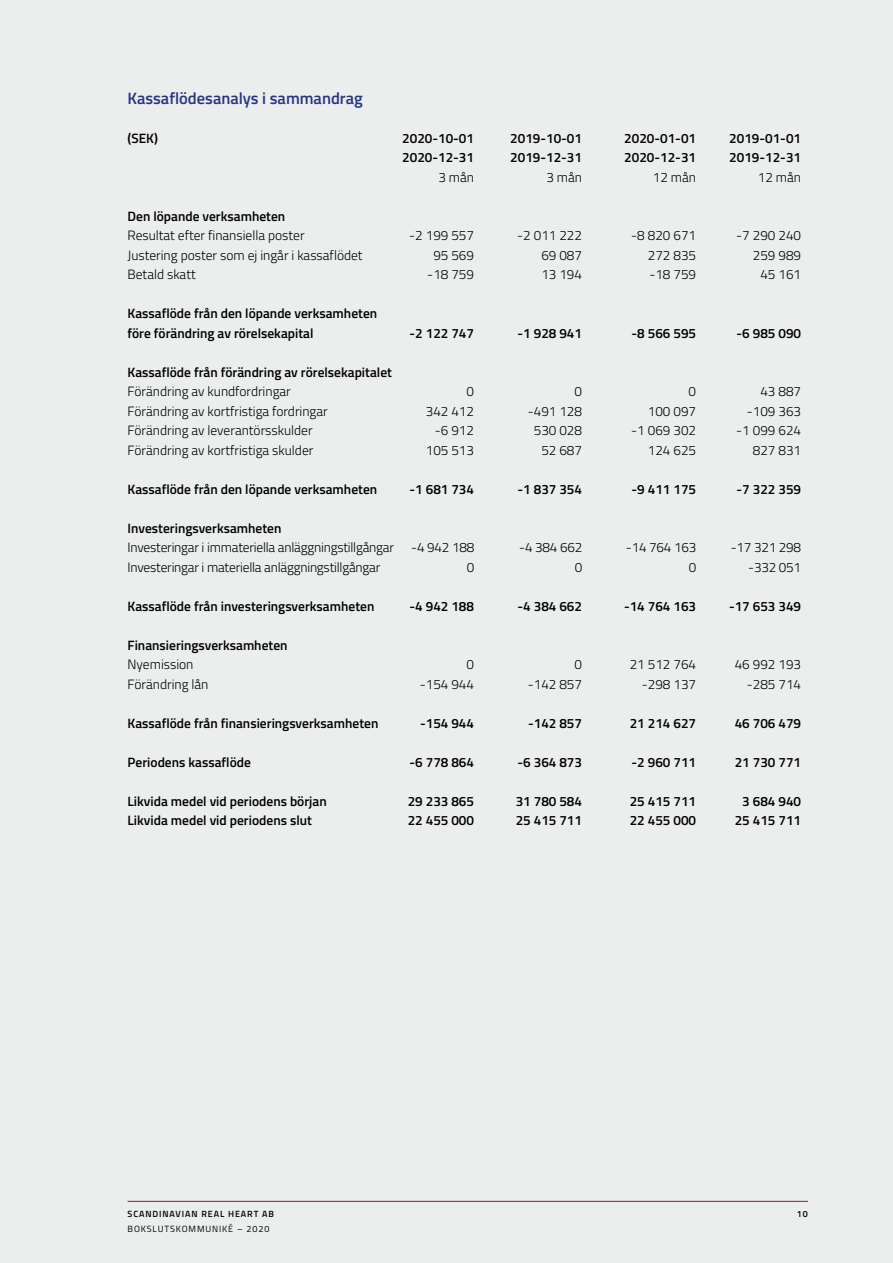
<style>
.page{position:relative;width:893px;height:1263px;background:#ebeeed}
.page>*{position:absolute;margin:0;border:0;box-sizing:border-box;transform-origin:0 0}
.t1{font:600 16.5px "Titillium Web";color:#283583}
.t2{font:600 13.5px/19.5px "Titillium Web";color:#000}
.t3{font:300 13.5px "Titillium Web";color:#000}
.t4{font:600 9px "Titillium Web";letter-spacing:.1em;color:#000}
.t5{font:9px "Titillium Web";letter-spacing:.1em;color:#000}
</style>
<div class="page">
<hr style="left:128px;top:1201px;width:680px;height:1px;background:#ae0f0a">
<p class="t1" style="left:128px;top:86px;width:237px">Kassaflödesanalys i sammandrag</p>
<p class="t2" style="left:128px;top:128px;width:32px">(SEK)</p>
<p class="t2" style="left:402px;top:128px;width:73px">2020-10-01</p>
<p class="t2" style="left:510px;top:128px;width:73px">2019-10-01</p>
<p class="t2" style="left:624px;top:128px;width:73px">2020-01-01</p>
<p class="t2" style="left:729px;top:128px;width:73px">2019-01-01</p>
<p class="t2" style="left:402px;top:147px;width:73px">2020-12-31</p>
<p class="t2" style="left:510px;top:147px;width:73px">2019-12-31</p>
<p class="t2" style="left:624px;top:147px;width:73px">2020-12-31</p>
<p class="t2" style="left:729px;top:147px;width:73px">2019-12-31</p>
<p class="t3" style="left:438px;top:167px;width:37px">3 mån</p>
<p class="t3" style="left:546px;top:167px;width:37px">3 mån</p>
<p class="t3" style="left:653px;top:167px;width:45px">12 mån</p>
<p class="t3" style="left:758px;top:167px;width:45px">12 mån</p>
<p class="t2" style="left:128px;top:206px;width:159px">Den löpande verksamheten</p>
<p class="t3" style="left:128px;top:226px;width:178px">Resultat efter finansiella poster</p>
<p class="t3" style="left:409px;top:226px;width:66px">-2 199 557</p>
<p class="t3" style="left:517px;top:226px;width:66px">-2 011 222</p>
<p class="t3" style="left:631px;top:226px;width:66px">-8 820 671</p>
<p class="t3" style="left:736px;top:226px;width:66px">-7 290 240</p>
<p class="t3" style="left:128px;top:245px;width:237px">Justering poster som ej ingår i kassaflödet</p>
<p class="t3" style="left:433px;top:245px;width:42px">95 569</p>
<p class="t3" style="left:541px;top:245px;width:42px">69 087</p>
<p class="t3" style="left:648px;top:245px;width:50px">272 835</p>
<p class="t3" style="left:753px;top:245px;width:50px">259 989</p>
<p class="t3" style="left:128px;top:265px;width:70px">Betald skatt</p>
<p class="t3" style="left:427px;top:265px;width:48px">-18 759</p>
<p class="t3" style="left:541px;top:265px;width:42px">13 194</p>
<p class="t3" style="left:649px;top:265px;width:48px">-18 759</p>
<p class="t3" style="left:760px;top:265px;width:42px">45 161</p>
<p class="t2" style="left:128px;top:303px;width:251px">Kassaflöde från den löpande verksamheten före förändring av rörelsekapital</p>
<p class="t2" style="left:410px;top:323px;width:66px">-2 122 747</p>
<p class="t2" style="left:518px;top:323px;width:66px">-1 928 941</p>
<p class="t2" style="left:632px;top:323px;width:66px">-8 566 595</p>
<p class="t2" style="left:737px;top:323px;width:66px">-6 985 090</p>
<p class="t2" style="left:128px;top:362px;width:266px">Kassaflöde från förändring av rörelsekapitalet</p>
<p class="t3" style="left:128px;top:382px;width:165px">Förändring av kundfordringar</p>
<p class="t3" style="left:467px;top:382px;width:9px">0</p>
<p class="t3" style="left:575px;top:382px;width:9px">0</p>
<p class="t3" style="left:688px;top:382px;width:9px">0</p>
<p class="t3" style="left:760px;top:382px;width:42px">43 887</p>
<p class="t3" style="left:128px;top:401px;width:202px">Förändring av kortfristiga fordringar</p>
<p class="t3" style="left:426px;top:401px;width:50px">342 412</p>
<p class="t3" style="left:528px;top:401px;width:56px">-491 128</p>
<p class="t3" style="left:648px;top:401px;width:50px">100 097</p>
<p class="t3" style="left:747px;top:401px;width:56px">-109 363</p>
<p class="t3" style="left:128px;top:421px;width:187px">Förändring av leverantörsskulder</p>
<p class="t3" style="left:435px;top:421px;width:41px">-6 912</p>
<p class="t3" style="left:534px;top:421px;width:50px">530 028</p>
<p class="t3" style="left:631px;top:421px;width:66px">-1 069 302</p>
<p class="t3" style="left:736px;top:421px;width:66px">-1 099 624</p>
<p class="t3" style="left:128px;top:440px;width:187px">Förändring av kortfristiga skulder</p>
<p class="t3" style="left:426px;top:440px;width:50px">105 513</p>
<p class="t3" style="left:541px;top:440px;width:42px">52 687</p>
<p class="t3" style="left:648px;top:440px;width:50px">124 625</p>
<p class="t3" style="left:753px;top:440px;width:50px">827 831</p>
<p class="t2" style="left:128px;top:478px;width:251px">Kassaflöde från den löpande verksamheten</p>
<p class="t2" style="left:410px;top:478px;width:66px">-1 681 734</p>
<p class="t2" style="left:518px;top:478px;width:66px">-1 837 354</p>
<p class="t2" style="left:632px;top:478px;width:66px">-9 411 175</p>
<p class="t2" style="left:737px;top:478px;width:66px">-7 322 359</p>
<p class="t2" style="left:128px;top:517px;width:155px">Investeringsverksamheten</p>
<p class="t3" style="left:128px;top:538px;width:268px">Investeringar i immateriella anläggningstillgångar</p>
<p class="t3" style="left:411px;top:538px;width:65px">-4 942 188</p>
<p class="t3" style="left:519px;top:538px;width:65px">-4 384 662</p>
<p class="t3" style="left:626px;top:538px;width:72px">-14 764 163</p>
<p class="t3" style="left:731px;top:538px;width:72px">-17 321 298</p>
<p class="t3" style="left:128px;top:557px;width:254px">Investeringar i materiella anläggningstillgångar</p>
<p class="t3" style="left:467px;top:557px;width:9px">0</p>
<p class="t3" style="left:575px;top:557px;width:9px">0</p>
<p class="t3" style="left:689px;top:557px;width:9px">0</p>
<p class="t3" style="left:748px;top:557px;width:54px">-332 051</p>
<p class="t2" style="left:128px;top:595px;width:248px">Kassaflöde från investeringsverksamheten</p>
<p class="t2" style="left:410px;top:595px;width:66px">-4 942 188</p>
<p class="t2" style="left:518px;top:595px;width:66px">-4 384 662</p>
<p class="t2" style="left:624px;top:595px;width:74px">-14 764 163</p>
<p class="t2" style="left:729px;top:595px;width:74px">-17 653 349</p>
<p class="t2" style="left:128px;top:634px;width:162px">Finansieringsverksamheten</p>
<p class="t3" style="left:128px;top:655px;width:67px">Nyemission</p>
<p class="t3" style="left:467px;top:655px;width:9px">0</p>
<p class="t3" style="left:575px;top:655px;width:9px">0</p>
<p class="t3" style="left:630px;top:655px;width:68px">21 512 764</p>
<p class="t3" style="left:735px;top:655px;width:68px">46 992 193</p>
<p class="t3" style="left:128px;top:674px;width:82px">Förändring lån</p>
<p class="t3" style="left:420px;top:674px;width:56px">-154 944</p>
<p class="t3" style="left:528px;top:674px;width:56px">-142 857</p>
<p class="t3" style="left:642px;top:674px;width:56px">-298 137</p>
<p class="t3" style="left:747px;top:674px;width:56px">-285 714</p>
<p class="t2" style="left:128px;top:712px;width:252px">Kassaflöde från finansieringsverksamheten</p>
<p class="t2" style="left:420px;top:712px;width:56px">-154 944</p>
<p class="t2" style="left:528px;top:712px;width:56px">-142 857</p>
<p class="t2" style="left:630px;top:712px;width:68px">21 214 627</p>
<p class="t2" style="left:735px;top:712px;width:68px">46 706 479</p>
<p class="t2" style="left:128px;top:751px;width:125px">Periodens kassaflöde</p>
<p class="t2" style="left:410px;top:751px;width:66px">-6 778 864</p>
<p class="t2" style="left:518px;top:751px;width:66px">-6 364 873</p>
<p class="t2" style="left:632px;top:751px;width:66px">-2 960 711</p>
<p class="t2" style="left:735px;top:751px;width:68px">21 730 771</p>
<p class="t2" style="left:128px;top:790px;width:201px">Likvida medel vid periodens början</p>
<p class="t2" style="left:408px;top:790px;width:68px">29 233 865</p>
<p class="t2" style="left:516px;top:790px;width:68px">31 780 584</p>
<p class="t2" style="left:630px;top:790px;width:68px">25 415 711</p>
<p class="t2" style="left:742px;top:790px;width:60px">3 684 940</p>
<p class="t2" style="left:128px;top:810px;width:186px">Likvida medel vid periodens slut</p>
<p class="t2" style="left:408px;top:810px;width:68px">22 455 000</p>
<p class="t2" style="left:516px;top:810px;width:68px">25 415 711</p>
<p class="t2" style="left:630px;top:810px;width:68px">22 455 000</p>
<p class="t2" style="left:735px;top:810px;width:68px">25 415 711</p>
<p class="t4" style="left:128px;top:1207px;width:148px">SCANDINAVIAN REAL HEART AB</p>
<p class="t4" style="left:797px;top:1207px;width:12px">10</p>
<p class="t5" style="left:128px;top:1222px;width:143px">BOKSLUTSKOMMUNIKÉ – 2020</p>
</div>
